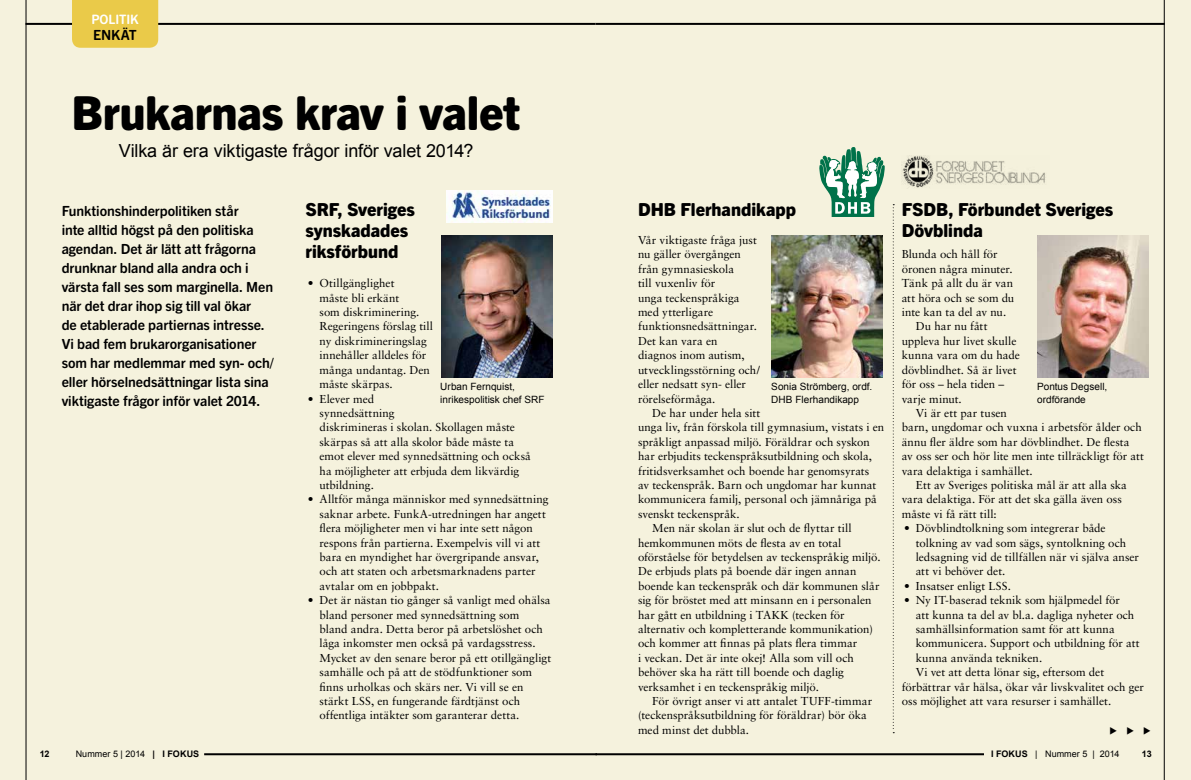
<style>
.page{position:relative;width:1191px;height:780px;background:#fff}
.page>*{position:absolute;margin:0;border:0;box-sizing:border-box;transform-origin:0 0}
.t1{font:800 47px "Trade Gothic Next SR Pro";letter-spacing:-.005em;color:#000}
.t2{font:800 18px/21px "Trade Gothic Next SR Pro";color:#000}
.t3{font:18px "Arial";letter-spacing:-.01em;color:#000}
.t4{font:700 14px/19px "Trade Gothic Next SR Pro";letter-spacing:-.005em;color:#000}
.t5{font:700 13px "Trade Gothic Next SR Pro";letter-spacing:-.01em;color:#fff}
.t6{font:11.5px/14.4px "Sabon LT Std";color:#000}
.t7{font:10px/13px "Arial";letter-spacing:.005em;color:#000}
.t8{font:9px "Arial";letter-spacing:.005em;color:#000}
.t9{font:700 9px "Arial";color:#000}
.t10{font:9px "Wingdings 3";color:#000}
.s1{font-weight:700}
</style>
<div class="page">
<div style="left:0;top:0;width:595px;height:780px;background:#f5f2dd"></div>
<div style="left:595px;top:0;width:596px;height:780px;background:#f5f2dd"></div>
<hr style="left:1163px;top:0;width:1px;height:780px;background:#000">
<hr style="left:26px;top:0;width:1px;height:780px;background:#000">
<hr style="left:595px;top:23px;width:569px;height:2px;background:#000">
<hr style="left:26px;top:23px;width:569px;height:2px;background:#000">
<hr style="left:595px;top:753px;width:389px;height:2px;background:#000">
<hr style="left:204px;top:753px;width:393px;height:2px;background:#000">
<svg style="left:892px;top:204px;width:2px;height:529px"></svg>
<div style="left:72px;top:0;width:86px;height:48px;background:#eaca49"></div>
<img style="left:441px;top:235px;width:112px;height:142px">
<img style="left:771px;top:235px;width:111px;height:142px">
<img style="left:1037px;top:235px;width:111px;height:142px">
<img style="left:446px;top:190px;width:107px;height:32px">
<svg style="left:819px;top:147px;width:65px;height:70px"></svg>
<img style="left:901px;top:156px;width:145px;height:32px">
<p class="t5" style="left:91px;top:10px;width:49px">POLITIK</p>
<p class="t4" style="left:93px;top:25px;width:45px">ENKÄT</p>
<h1 class="t1" style="left:72px;top:80px;width:450px">Brukarnas krav i valet</h1>
<h2 class="t3" style="left:119px;top:139px;width:356px">Vilka är era viktigaste frågor inför valet 2014?</h2>
<p class="t4" style="left:62px;top:200px;width:214px">Funktionshinderpolitiken står<br>inte alltid högst på den politiska agendan. Det är lätt att frågorna drunknar bland alla andra och i värsta fall ses som marginella. Men när det drar ihop sig till val ökar<br>de etablerade partiernas intresse.<br>Vi bad fem brukarorganisationer som har medlemmar med syn- och/ eller hörselnedsättningar lista sina viktigaste frågor inför valet 2014.</p>
<h2 class="t2" style="left:305px;top:197px;width:111px">SRF, Sveriges synskadades riksförbund</h2>
<h2 class="t2" style="left:638px;top:197px;width:160px">DHB Flerhandikapp</h2>
<p class="t6" style="left:638px;top:233px;width:123px">Vår viktigaste fråga just nu gäller övergången från gymnasieskola<br>till vuxenliv för<br>unga teckenspråkiga med ytterligare funktionsnedsättningar.<br>Det kan vara en<br>diagnos inom autism, utvecklingsstörning och/ eller nedsatt syn- eller rörelseförmåga.</p>
<p class="t6" style="left:652px;top:405px;width:110px">De har under hela sitt</p>
<p class="t6" style="left:638px;top:420px;width:248px">unga liv, från förskola till gymnasium, vistats i en</p>
<p class="t6" style="left:638px;top:434px;width:233px">språkligt anpassad miljö. Föräldrar och syskon</p>
<p class="t6" style="left:638px;top:449px;width:236px">har erbjudits teckenspråksutbildning och skola,</p>
<p class="t6" style="left:638px;top:463px;width:233px">fritidsverksamhet och boende har genomsyrats</p>
<p class="t6" style="left:638px;top:477px;width:240px">av teckenspråk. Barn och ungdomar har kunnat</p>
<p class="t6" style="left:638px;top:492px;width:240px">kommunicera familj, personal och jämnåriga på</p>
<p class="t6" style="left:638px;top:506px;width:103px">svenskt teckenspråk.</p>
<p class="t6" style="left:652px;top:521px;width:201px">Men när skolan är slut och de flyttar till</p>
<p class="t6" style="left:638px;top:535px;width:205px">hemkommunen möts de flesta av en total</p>
<p class="t6" style="left:638px;top:549px;width:244px">oförståelse för betydelsen av teckenspråkig miljö.</p>
<p class="t6" style="left:638px;top:564px;width:220px">De erbjuds plats på boende där ingen annan</p>
<p class="t6" style="left:638px;top:578px;width:243px">boende kan teckenspråk och där kommunen slår</p>
<p class="t6" style="left:638px;top:593px;width:235px">sig för bröstet med att minsann en i personalen</p>
<p class="t6" style="left:638px;top:607px;width:208px">har gått en utbildning i TAKK (tecken för</p>
<p class="t6" style="left:638px;top:621px;width:236px">alternativ och kompletterande kommunikation)</p>
<p class="t6" style="left:638px;top:636px;width:221px">och kommer att finnas på plats flera timmar</p>
<p class="t6" style="left:638px;top:650px;width:217px">i veckan. Det är inte okej! Alla som vill och</p>
<p class="t6" style="left:638px;top:665px;width:207px">behöver ska ha rätt till boende och daglig</p>
<p class="t6" style="left:638px;top:679px;width:182px">verksamhet i en teckenspråkig miljö.</p>
<p class="t6" style="left:652px;top:693px;width:221px">För övrigt anser vi att antalet TUFF-timmar</p>
<p class="t6" style="left:638px;top:708px;width:230px">(teckenspråksutbildning för föräldrar) bör öka</p>
<p class="t6" style="left:638px;top:722px;width:112px">med minst det dubbla.</p>
<h2 class="t2" style="left:901px;top:197px;width:213px">FSDB, Förbundet Sveriges<br>Dövblinda</h2>
<p class="t6" style="left:901px;top:247px;width:97px">Blunda och håll för</p>
<p class="t6" style="left:901px;top:261px;width:112px">öronen några minuter.</p>
<p class="t6" style="left:901px;top:276px;width:113px">Tänk på allt du är van</p>
<p class="t6" style="left:901px;top:290px;width:114px">att höra och se som du</p>
<p class="t6" style="left:901px;top:305px;width:106px">inte kan ta del av nu.</p>
<p class="t6" style="left:916px;top:319px;width:73px">Du har nu fått</p>
<p class="t6" style="left:901px;top:333px;width:116px">uppleva hur livet skulle</p>
<p class="t6" style="left:901px;top:348px;width:120px">kunna vara om du hade</p>
<p class="t6" style="left:901px;top:362px;width:116px">dövblindhet. Så är livet</p>
<p class="t6" style="left:901px;top:377px;width:104px">för oss – hela tiden –</p>
<p class="t6" style="left:901px;top:391px;width:62px">varje minut.</p>
<p class="t6" style="left:916px;top:405px;width:93px">Vi är ett par tusen</p>
<p class="t6" style="left:901px;top:420px;width:241px">barn, ungdomar och vuxna i arbetsför ålder och</p>
<p class="t6" style="left:901px;top:434px;width:229px">ännu fler äldre som har dövblindhet. De flesta</p>
<p class="t6" style="left:901px;top:449px;width:244px">av oss ser och hör lite men inte tillräckligt för att</p>
<p class="t6" style="left:901px;top:463px;width:133px">vara delaktiga i samhället.</p>
<p class="t6" style="left:916px;top:477px;width:212px">Ett av Sveriges politiska mål är att alla ska</p>
<p class="t6" style="left:901px;top:492px;width:222px">vara delaktiga. För att det ska gälla även oss</p>
<p class="t6" style="left:901px;top:506px;width:97px">måste vi få rätt till:</p>
<p class="t6" style="left:915px;top:521px;width:225px;text-indent:-12px">• Dövblindtolkning som integrerar både tolkning av vad som sägs, syntolkning och ledsagning vid de tillfällen när vi själva anser att vi behöver det.</p>
<p class="t6" style="left:904px;top:578px;width:109px">• Insatser enligt LSS.</p>
<p class="t6" style="left:904px;top:593px;width:217px">• Ny IT-baserad teknik som hjälpmedel för</p>
<p class="t6" style="left:915px;top:607px;width:220px">att kunna ta del av bl.a. dagliga nyheter och</p>
<p class="t6" style="left:915px;top:621px;width:200px">samhällsinformation samt för att kunna</p>
<p class="t6" style="left:915px;top:636px;width:225px">kommunicera. Support och utbildning för att</p>
<p class="t6" style="left:915px;top:650px;width:128px">kunna använda tekniken.</p>
<p class="t6" style="left:916px;top:665px;width:190px">Vi vet att detta lönar sig, eftersom det</p>
<p class="t6" style="left:901px;top:679px;width:244px">förbättrar vår hälsa, ökar vår livskvalitet och ger</p>
<p class="t6" style="left:901px;top:693px;width:211px">oss möjlighet att vara resurser i samhället.</p>
<p class="t6" style="left:319px;top:276px;width:115px;text-indent:-12px">• Otillgänglighet<br>måste bli erkänt<br>som diskriminering.<br>Regeringens förslag till ny diskrimineringslag innehåller alldeles för många undantag. Den måste skärpas.</p>
<p class="t6" style="left:319px;top:391px;width:213px;text-indent:-12px">• Elever med<br>synnedsättning<br>diskrimineras i skolan. Skollagen måste skärpas så att alla skolor både måste ta emot elever med synnedsättning och också ha möjligheter att erbjuda dem likvärdig utbildning.</p>
<p class="t6" style="left:319px;top:492px;width:230px;text-indent:-12px">• Alltför många människor med synnedsättning saknar arbete. FunkA-utredningen har angett flera möjligheter men vi har inte sett någon respons från partierna. Exempelvis vill vi att bara en myndighet har övergripande ansvar, och att staten och arbetsmarknadens parter avtalar om en jobbpakt.</p>
<p class="t6" style="left:319px;top:593px;width:233px;text-indent:-12px">• Det är nästan tio gånger så vanligt med ohälsa bland personer med synnedsättning som<br>bland andra. Detta beror på arbetslöshet och låga inkomster men också på vardagsstress.<br>Mycket av den senare beror på ett otillgängligt samhälle och på att de stödfunktioner som finns urholkas och skärs ner. Vi vill se en stärkt LSS, en fungerande färdtjänst och offentliga intäkter som garanterar detta.</p>
<p class="t7" style="left:440px;top:380px;width:106px">Urban Fernquist, inrikespolitisk chef SRF</p>
<p class="t7" style="left:771px;top:380px;width:102px">Sonia Strömberg, ordf.<br>DHB Flerhandikapp</p>
<p class="t7" style="left:1037px;top:380px;width:72px">Pontus Degsell, ordförande</p>
<p class="t10" style="left:1109px;top:725px;width:43px">◆ ◆ ◆</p>
<p class="t9" style="left:40px;top:748px;width:11px">12</p>
<p class="t8" style="left:76px;top:748px;width:125px">Nummer 5 | 2014 <span class="s1">| I FOKUS</span></p>
<p class="t8" style="left:991px;top:748px;width:130px"><span class="s1">I FOKUS</span> | Nummer 5 | 2014</p>
<p class="t9" style="left:1142px;top:748px;width:11px">13</p>
</div>
